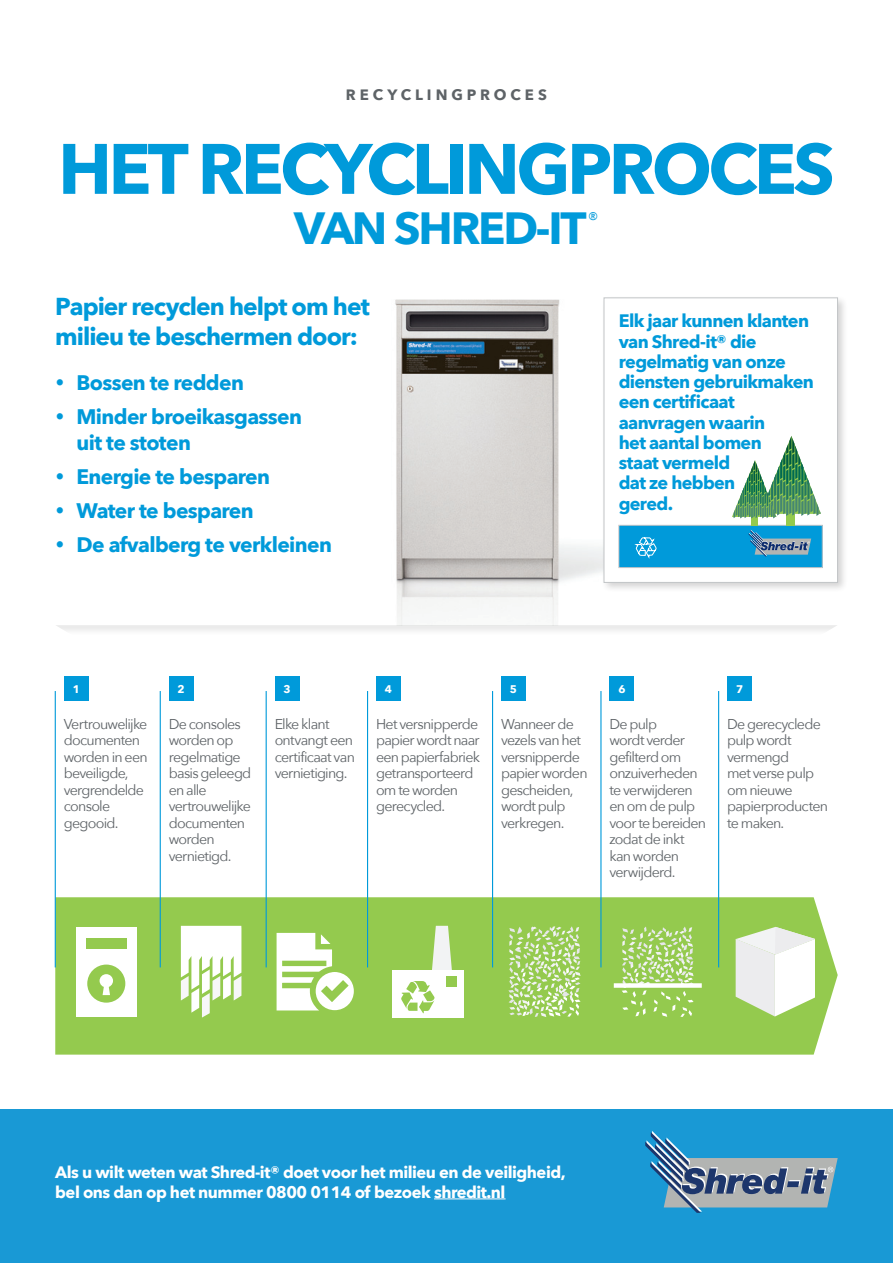
<style>
.page{position:relative;width:893px;height:1263px;background:#fff}
.page>*{position:absolute;margin:0;border:0;box-sizing:border-box;transform-origin:0 0}
.t1{font:700 70.5px "Avenir Next";letter-spacing:-.05em;color:#009ada}
.t2{font:700 45px "Avenir Next";letter-spacing:-.05em;color:#009ada}
.Timelines{font:700 24.45px/30px "Avenir Next";letter-spacing:-.04em;color:#009ada}
.t3{font:700 21px/25.5px "Avenir Next";letter-spacing:-.03em;color:#009ada}
.Timelines-2{font:700 18px/20.2px "Avenir Next";letter-spacing:-.035em;color:#009ada}
.t4{font:18px "Avenir Next";color:#009ada}
.t5{font:700 16.5px/19.5px "Avenir Next";letter-spacing:-.03em;color:#fff}
.Body_Intro{font:700 15px "Avenir Next";letter-spacing:.26em;color:#5e6367}
.t6{font:15px "Avenir Next";letter-spacing:-.025em;color:#009ada}
.Timelines-3{font:14.25px/16.5px "Avenir Next";letter-spacing:-.055em;color:#5e6367}
.Folio{font:700 11.1px "Avenir Next";color:#fff}
.t7{font:8.25px "Avenir Next";color:#009ada}
.t8{font:4.2px "Avenir Next";letter-spacing:-.01em;color:#009ada}
</style>
<div class="page">
<div style="left:0;top:1110px;width:893px;height:153px;background:#1999d5"></div>
<svg style="left:645px;top:1131px;width:193px;height:82px"></svg>
<hr style="left:434px;top:1198px;width:72px;height:1px;background:#fff">
<img style="left:395px;top:299px;width:206px;height:326px">
<div style="left:55px;top:897px;width:783px;height:157px;background:#94ca4e"></div>
<div style="left:169px;top:676px;width:25px;height:25px;background:#009ada"></div>
<hr style="left:160px;top:691px;width:1px;height:276px;background:#009ada">
<svg style="left:181px;top:926px;width:60px;height:91px"></svg>
<div style="left:501px;top:676px;width:25px;height:25px;background:#009ada"></div>
<hr style="left:492px;top:691px;width:1px;height:276px;background:#009ada">
<svg style="left:508px;top:926px;width:73px;height:91px;background:#aed57d"></svg>
<div style="left:376px;top:676px;width:25px;height:25px;background:#009ada"></div>
<hr style="left:367px;top:691px;width:1px;height:276px;background:#009ada">
<svg style="left:432px;top:926px;width:20px;height:44px"></svg>
<div style="left:392px;top:970px;width:71px;height:47px;background:#fff"></div>
<div style="left:446px;top:976px;width:10px;height:11px;background:#94ca4e"></div>
<svg style="left:401px;top:981px;width:33px;height:32px"></svg>
<div style="left:64px;top:676px;width:25px;height:25px;background:#009ada"></div>
<hr style="left:55px;top:691px;width:1px;height:276px;background:#009ada">
<div style="left:76px;top:927px;width:61px;height:90px;background:#fff"></div>
<div style="left:86px;top:938px;width:41px;height:11px;background:#94ca4e"></div>
<div style="left:87px;top:964px;width:38px;height:39px;background:#94ca4e;border-radius:50%"></div>
<div style="left:100px;top:974px;width:13px;height:13px;background:#fff;border-radius:50%"></div>
<svg style="left:103px;top:986px;width:7px;height:9px"></svg>
<div style="left:727px;top:676px;width:25px;height:25px;background:#009ada"></div>
<hr style="left:718px;top:691px;width:1px;height:276px;background:#009ada">
<svg style="left:736px;top:927px;width:79px;height:89px"></svg>
<div style="left:609px;top:676px;width:25px;height:25px;background:#009ada"></div>
<hr style="left:600px;top:691px;width:1px;height:276px;background:#009ada">
<svg style="left:622px;top:926px;width:72px;height:91px;background:#a7d271"></svg>
<div style="left:614px;top:983px;width:88px;height:5px;background:#fff"></div>
<div style="left:56px;top:625px;width:781px;height:6px;background:#ededed"></div>
<div style="left:601px;top:295px;width:247px;height:298px;background:#231f20;opacity:.2"></div>
<div style="left:604px;top:298px;width:234px;height:285px;background:#fff;border:1px solid #c2c5c7"></div>
<div style="left:275px;top:676px;width:25px;height:25px;background:#009ada"></div>
<hr style="left:266px;top:691px;width:1px;height:276px;background:#009ada">
<svg style="left:277px;top:933px;width:77px;height:77px"></svg>
<div style="left:619px;top:525px;width:203px;height:43px;background:#009ada"></div>
<svg style="left:635px;top:537px;width:21px;height:21px"></svg>
<svg style="left:749px;top:530px;width:62px;height:26px"></svg>
<div style="left:619px;top:525px;width:203px;height:43px;border:1px solid #c5c6c8"></div>
<div style="left:786px;top:514px;width:9px;height:11px;background:#94ca4e"></div>
<div style="left:751px;top:517px;width:6px;height:8px;background:#94ca4e"></div>
<svg style="left:732px;top:436px;width:89px;height:82px"></svg>
<p class="Body_Intro" style="left:346px;top:82px;width:202px">RECYCLINGPROCES</p>
<p class="t1" style="left:58px;top:108px;width:778px">HET RECYCLINGPROCES</p>
<p class="t2" style="left:294px;top:189px;width:294px">VAN SHRED-IT</p>
<p class="t4" style="left:588px;top:203px;width:12px">®</p>
<p class="Timelines" style="left:55px;top:291px;width:316px">Papier recyclen helpt om het milieu te beschermen door:</p>
<p class="t3" style="left:55px;top:370px;width:190px">• Bossen te redden</p>
<p class="t3" style="left:77px;top:404px;width:227px;text-indent:-21px">• Minder broeikasgassen uit te stoten</p>
<p class="t3" style="left:55px;top:463px;width:216px">• Energie te besparen</p>
<p class="t3" style="left:55px;top:497px;width:200px">• Water te besparen</p>
<p class="t3" style="left:55px;top:531px;width:278px">• De afvalberg te verkleinen</p>
<p class="Timelines-2" style="left:619px;top:311px;width:197px">Elk jaar kunnen klanten van Shred-it® die regelmatig van onze diensten gebruikmaken een certificaat aanvragen waarin<br>het aantal bomen<br>staat vermeld<br>dat ze hebben<br>gered.</p>
<p class="t7" style="left:686px;top:352px;width:66px">CERTIFICATE OF</p>
<p class="t6" style="left:686px;top:364px;width:124px">ENVIRONMENTAL</p>
<p class="t8" style="left:686px;top:442px;width:74px">participated in the Shred-it<sup>™</sup> shredding</p>
<p class="t8" style="left:686px;top:456px;width:37px">from destruction in</p>
<p class="Folio" style="left:178px;top:679px;width:9px">2</p>
<p class="Folio" style="left:284px;top:679px;width:9px">3</p>
<p class="Folio" style="left:73px;top:679px;width:9px">1</p>
<p class="Folio" style="left:385px;top:679px;width:9px">4</p>
<p class="Timelines-3" style="left:64px;top:715px;width:85px">Vertrouwelijke documenten worden in een beveiligde, vergrendelde console gegooid.</p>
<p class="Timelines-3" style="left:727px;top:715px;width:102px">De gerecyclede pulp wordt vermengd<br>met verse pulp om nieuwe papierproducten te maken.</p>
<p class="Folio" style="left:510px;top:679px;width:9px">5</p>
<p class="Folio" style="left:618px;top:679px;width:9px">6</p>
<p class="Folio" style="left:736px;top:679px;width:9px">7</p>
<p class="Timelines-3" style="left:169px;top:715px;width:84px">De consoles worden op regelmatige basis geleegd en alle vertrouwelijke documenten worden vernietigd.</p>
<p class="Timelines-3" style="left:275px;top:715px;width:82px">Elke klant ontvangt een certificaat van vernietiging.</p>
<p class="Timelines-3" style="left:376px;top:715px;width:105px">Het versnipperde papier wordt naar een papierfabriek getransporteerd om te worden gerecycled.</p>
<p class="Timelines-3" style="left:501px;top:715px;width:88px">Wanneer de vezels van het versnipperde papier worden gescheiden, wordt pulp verkregen.</p>
<p class="Timelines-3" style="left:609px;top:715px;width:98px">De pulp<br>wordt verder gefilterd om onzuiverheden te verwijderen en om de pulp voor te bereiden zodat de inkt kan worden verwijderd.</p>
<p class="t5" style="left:55px;top:1162px;width:512px">Als u wilt weten wat Shred-it® doet voor het milieu en de veiligheid, bel ons dan op het nummer 0800 0114 of bezoek shredit.nl</p>
</div>
